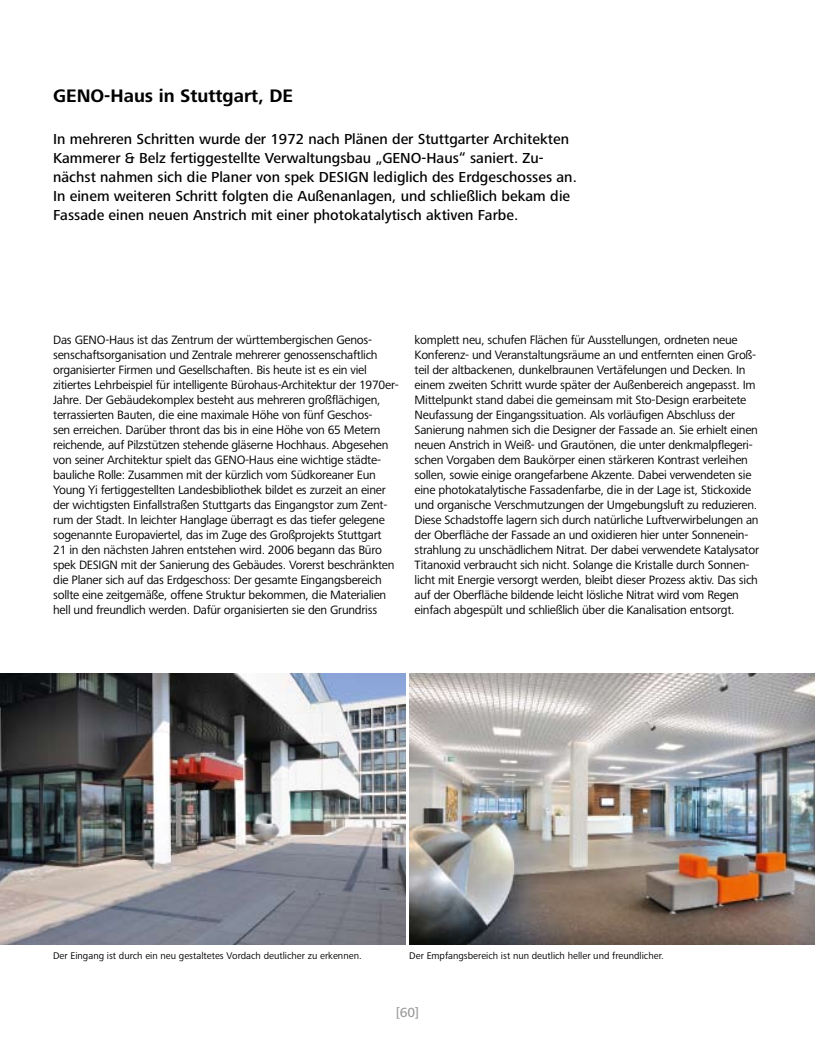
<style>
.page{position:relative;width:815px;height:1053px;background:#fff}
.page>*{position:absolute;margin:0;border:0;box-sizing:border-box;transform-origin:0 0}
.t1{font:700 18.75px "Frutiger Next Pro";color:#000}
.t2{font:500 15px/18.8px "Frutiger Next Pro";color:#000}
.t3{font:500 13.75px "Frutiger Next Pro";color:#9c9c9c}
.t4{font:12.5px/15px "Frutiger Next Pro";letter-spacing:-.02em;color:#000}
.t5{font:10px "Frutiger Next Pro";color:#000}
</style>
<div class="page">
<img style="left:0;top:674px;width:405px;height:270px">
<img style="left:409px;top:674px;width:406px;height:270px">
<p class="t1" style="left:53px;top:85px;width:241px">GENO-Haus in Stuttgart, DE</p>
<p class="t2" style="left:53px;top:130px;width:525px">In mehreren Schritten wurde der 1972 nach Plänen der Stuttgarter Architekten Kammerer &amp; Belz fertiggestellte Verwaltungsbau „GENO-Haus“ saniert. Zu&shy;nächst nahmen sich die Planer von spek DESIGN lediglich des Erdgeschosses an.<br>In einem weiteren Schritt folgten die Außenanlagen, und schließlich bekam die Fassade einen neuen Anstrich mit einer photokatalytisch aktiven Farbe.</p>
<p class="t4" style="left:53px;top:332px;width:347px">Das GENO-Haus ist das Zentrum der württembergischen Genos&shy;senschaftsorganisation und Zentrale mehrerer genossenschaftlich organisierter Firmen und Gesellschaften. Bis heute ist es ein viel zitiertes Lehrbeispiel für intelligente Bürohaus-Architektur der 1970er-Jahre. Der Gebäudekomplex besteht aus mehreren großflächigen, terrassierten Bauten, die eine maximale Höhe von fünf Geschos-<br>sen erreichen. Darüber thront das bis in eine Höhe von 65 Metern reichende, auf Pilzstützen stehende gläserne Hochhaus. Abgesehen von seiner Architektur spielt das GENO-Haus eine wichtige städte&shy;bauliche Rolle: Zusammen mit der kürzlich vom Südkoreaner Eun Young Yi fertiggestellten Landesbibliothek bildet es zurzeit an einer der wichtigsten Einfallstraßen Stuttgarts das Eingangstor zum Zent&shy;rum der Stadt. In leichter Hanglage überragt es das tiefer gelegene sogenannte Europaviertel, das im Zuge des Großprojekts Stuttgart<br>21 in den nächsten Jahren entstehen wird. 2006 begann das Büro spek DESIGN mit der Sanierung des Gebäudes. Vorerst beschränkten die Planer sich auf das Erdgeschoss: Der gesamte Eingangsbereich sollte eine zeitgemäße, offene Struktur bekommen, die Materialien hell und freundlich werden. Dafür organisierten sie den Grundriss</p>
<p class="t4" style="left:415px;top:332px;width:346px">komplett neu, schufen Flächen für Ausstellungen, ordneten neue Konferenz- und Veranstaltungsräume an und entfernten einen Groß&shy;teil der altbackenen, dunkelbraunen Vertäfelungen und Decken. In einem zweiten Schritt wurde später der Außenbereich angepasst. Im Mittelpunkt stand dabei die gemeinsam mit Sto-Design erarbeitete Neufassung der Eingangssituation. Als vorläufigen Abschluss der Sanierung nahmen sich die Designer der Fassade an. Sie erhielt einen neuen Anstrich in Weiß- und Grautönen, die unter denkmalpflegeri&shy;schen Vorgaben dem Baukörper einen stärkeren Kontrast verleihen sollen, sowie einige orangefarbene Akzente. Dabei verwendeten sie eine photokatalytische Fassadenfarbe, die in der Lage ist, Stickoxide und organische Verschmutzungen der Umgebungsluft zu reduzieren.<br>Diese Schadstoffe lagern sich durch natürliche Luftverwirbelungen an der Oberfläche der Fassade an und oxidieren hier unter Sonnenein&shy;strahlung zu unschädlichem Nitrat. Der dabei verwendete Katalysator Titanoxid verbraucht sich nicht. Solange die Kristalle durch Sonnen&shy;licht mit Energie versorgt werden, bleibt dieser Prozess aktiv. Das sich auf der Oberfläche bildende leicht lösliche Nitrat wird vom Regen einfach abgespült und schließlich über die Kanalisation entsorgt.</p>
<p class="t5" style="left:53px;top:949px;width:310px">Der Eingang ist durch ein neu gestaltetes Vordach deutlicher zu erkennen.</p>
<p class="t5" style="left:409px;top:949px;width:256px">Der Empfangsbereich ist nun deutlich heller und freundlicher.</p>
<p class="t3" style="left:396px;top:1004px;width:25px">[60]</p>
</div>
